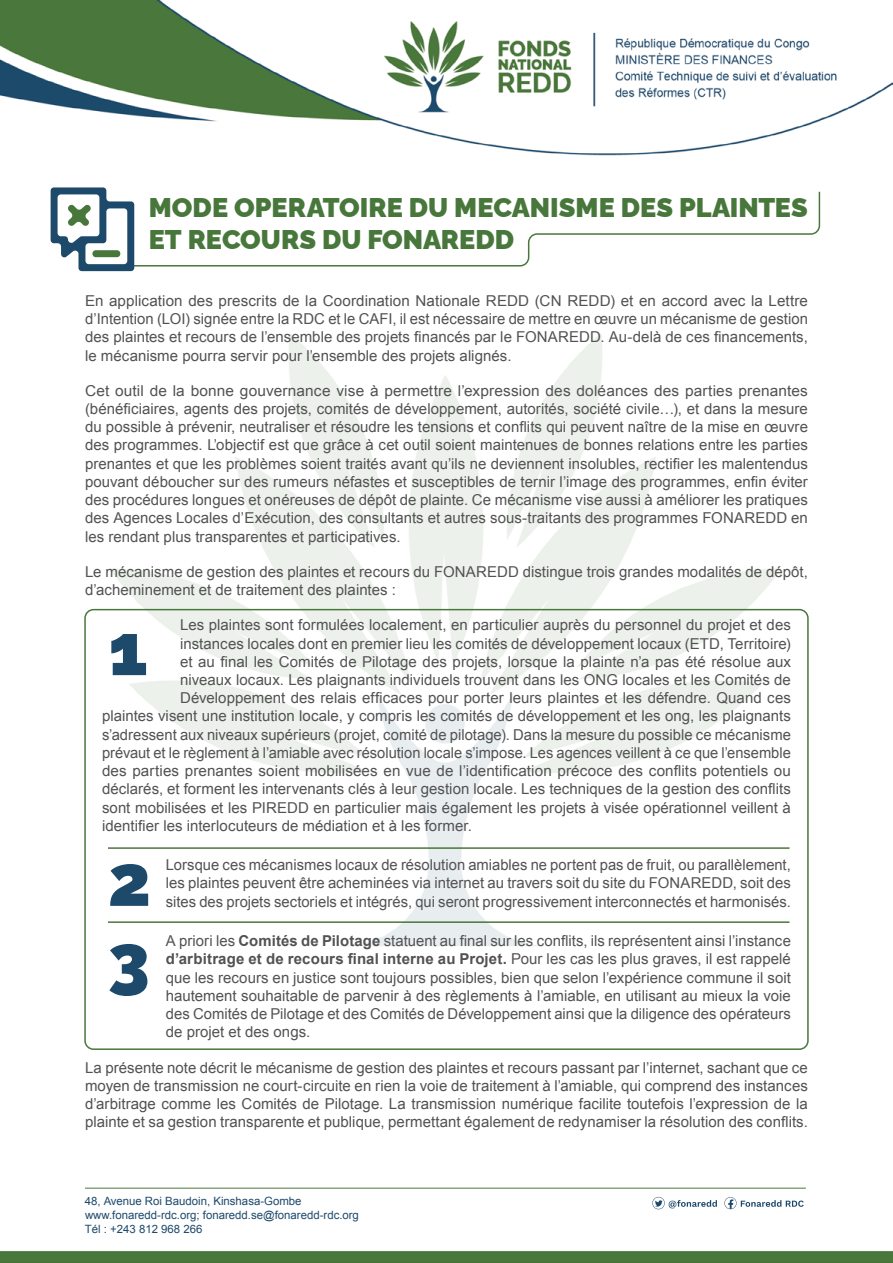
<style>
.page{position:relative;width:893px;height:1263px;background:#fff}
.page>*{position:absolute;margin:0;border:0;box-sizing:border-box;transform-origin:0 0}
.t1{font:900 72px/79.5px "Raleway";color:#1d496b}
.t2{font:900 27px/32.5px "Raleway";color:#48773b}
.t3{font:15px/18.1px "Arial";letter-spacing:.005em;color:#525252;text-align:justify}
.t4{font:11.4px/13.6px "Arial";color:#1d496b}
.s1{font-weight:700}
</style>
<div class="page">
<img style="left:0;top:0;width:893px;height:1262px">
<svg style="left:724px;top:1197px;width:80px;height:12px"></svg>
<svg style="left:652px;top:1197px;width:65px;height:12px"></svg>
<hr style="left:85px;top:1188px;width:721px;height:1px;background:#49773c">
<svg style="left:134px;top:190px;width:687px;height:77px"></svg>
<svg style="left:51px;top:187px;width:83px;height:84px"></svg>
<div style="left:92px;top:250px;width:28px;height:7px;background:#48773b;border-radius:3px"></div>
<div style="left:84px;top:609px;width:725px;height:441px;border:2px solid #49773c;border-radius:9px"></div>
<hr style="left:108px;top:847px;width:681px;height:2px;background:#49773c">
<hr style="left:108px;top:921px;width:681px;height:2px;background:#49773c">
<h2 class="t2" style="left:149px;top:188px;width:661px">MODE OPERATOIRE DU MECANISME DES PLAINTES<br>ET RECOURS DU FONAREDD</h2>
<p class="t3" style="left:85px;top:292px;width:724px">En application des prescrits de la Coordination Nationale REDD (CN REDD) et en accord avec la Lettre d’Intention (LOI) signée entre la RDC et le CAFI, il est nécessaire de mettre en œuvre un mécanisme de gestion des plaintes et recours de l’ensemble des projets financés par le FONAREDD. Au-delà de ces financements, le mécanisme pourra servir pour l’ensemble des projets alignés.</p>
<p class="t3" style="left:85px;top:382px;width:724px">Cet outil de la bonne gouvernance vise à permettre l’expression des doléances des parties prenantes (bénéficiaires, agents des projets, comités de développement, autorités, société civile…), et dans la mesure du possible à prévenir, neutraliser et résoudre les tensions et conflits qui peuvent naître de la mise en œuvre des programmes. L’objectif est que grâce à cet outil soient maintenues de bonnes relations entre les parties prenantes et que les problèmes soient traités avant qu’ils ne deviennent insolubles, rectifier les malentendus pouvant déboucher sur des rumeurs néfastes et susceptibles de ternir l’image des programmes, enfin éviter des procédures longues et onéreuses de dépôt de plainte. Ce mécanisme vise aussi à améliorer les pratiques des Agences Locales d’Exécution, des consultants et autres sous-traitants des programmes FONAREDD en les rendant plus transparentes et participatives.</p>
<p class="t3" style="left:85px;top:563px;width:724px">Le mécanisme de gestion des plaintes et recours du FONAREDD distingue trois grandes modalités de dépôt, d’acheminement et de traitement des plaintes :</p>
<p class="t3" style="left:180px;top:616px;width:612px">Les plaintes sont formulées localement, en particulier auprès du personnel du projet et des</p>
<p class="t3" style="left:180px;top:634px;width:612px">instances locales dont en premier lieu les comités de développement locaux (ETD, Territoire)</p>
<p class="t3" style="left:180px;top:652px;width:612px">et au final les Comités de Pilotage des projets, lorsque la plainte n’a pas été résolue aux</p>
<p class="t3" style="left:180px;top:671px;width:612px">niveaux locaux. Les plaignants individuels trouvent dans les ONG locales et les Comités de</p>
<p class="t3" style="left:180px;top:689px;width:612px">Développement des relais efficaces pour porter leurs plaintes et les défendre. Quand ces</p>
<p class="t3" style="left:102px;top:707px;width:690px">plaintes visent une institution locale, y compris les comités de développement et les ong, les plaignants</p>
<p class="t3" style="left:102px;top:725px;width:690px">s’adressent aux niveaux supérieurs (projet, comité de pilotage). Dans la mesure du possible ce mécanisme</p>
<p class="t3" style="left:102px;top:744px;width:690px">prévaut et le règlement à l’amiable avec résolution locale s’impose. Les agences veillent à ce que l’ensemble</p>
<p class="t3" style="left:102px;top:762px;width:690px">des parties prenantes soient mobilisées en vue de l’identification précoce des conflits potentiels ou</p>
<p class="t3" style="left:102px;top:780px;width:690px">déclarés, et forment les intervenants clés à leur gestion locale. Les techniques de la gestion des conflits</p>
<p class="t3" style="left:102px;top:798px;width:690px">sont mobilisées et les PIREDD en particulier mais également les projets à visée opérationnel veillent à</p>
<p class="t3" style="left:102px;top:816px;width:371px">identifier les interlocuteurs de médiation et à les former.</p>
<p class="t3" style="left:166px;top:856px;width:627px">Lorsque ces mécanismes locaux de résolution amiables ne portent pas de fruit, ou parallèlement, les plaintes peuvent être acheminées via internet au travers soit du site du FONAREDD, soit des sites des projets sectoriels et intégrés, qui seront progressivement interconnectés et harmonisés.</p>
<p class="t3" style="left:166px;top:932px;width:627px">A priori les <span class="s1">Comités de Pilotage</span> statuent au final sur les conflits, ils représentent ainsi l’instance <span class="s1">d’arbitrage et de recours final interne au Projet.</span> Pour les cas les plus graves, il est rappelé que les recours en justice sont toujours possibles, bien que selon l’expérience commune il soit hautement souhaitable de parvenir à des règlements à l’amiable, en utilisant au mieux la voie des Comités de Pilotage et des Comités de Développement ainsi que la diligence des opérateurs de projet et des ongs.</p>
<p class="t3" style="left:85px;top:1058px;width:724px">La présente note décrit le mécanisme de gestion des plaintes et recours passant par l’internet, sachant que ce moyen de transmission ne court-circuite en rien la voie de traitement à l’amiable, qui comprend des instances d’arbitrage comme les Comités de Pilotage. La transmission numérique facilite toutefois l’expression de la plainte et sa gestion transparente et publique, permettant également de redynamiser la résolution des conflits.</p>
<h1 class="t1" style="left:108px;top:602px;width:41px">1</h1>
<h1 class="t1" style="left:108px;top:833px;width:45px">2<br>3</h1>
<p class="t4" style="left:85px;top:1195px;width:276px">48, Avenue Roi Baudoin, Kinshasa-Gombe www.fonaredd-rdc.org; fonaredd.se@fonaredd-rdc.org<br>Tél : +243 812 968 266</p>
</div>
